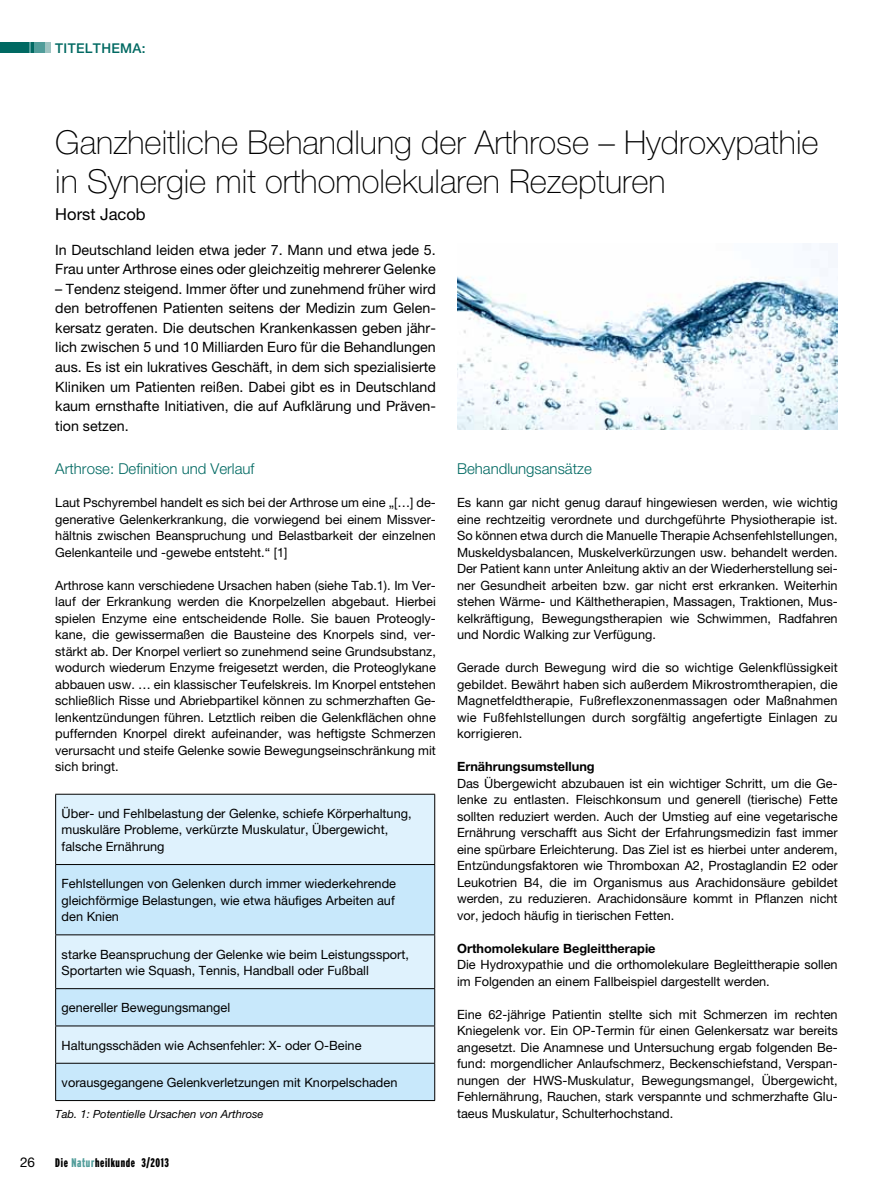
<style>
.page{position:relative;width:893px;height:1191px;background:#fff}
.page>*{position:absolute;margin:0;border:0;box-sizing:border-box;transform-origin:0 0}
.t1{font:100 33px/39px "Helvetica Neue";color:#000}
.t2{font:16.5px "Helvetica Neue";color:#000}
.t3{font:300 15px "Helvetica Neue";color:#006962}
.t4{font:14.25px/19.5px "Helvetica Neue";color:#000}
.t5{font:500 13.5px "Helvetica Neue";letter-spacing:.025em;color:#006962}
.t6{font:13.5px "Helvetica Neue";color:#000}
.t7{font:12.75px/16.5px "Helvetica Neue";color:#000;text-align:justify}
.t8{font:700 12.75px "Helvetica Neue";color:#000}
.t9{font:900 extra-condensed 12.45px "Interstate";letter-spacing:.05em;color:#000}
.t10{font:italic 11.25px "Helvetica Neue";color:#000}
.s1{color:#519d9a}
</style>
<div class="page">
<div style="left:19px;top:43px;width:32px;height:10px;background:#519d9a"></div>
<div style="left:0;top:43px;width:29px;height:10px;background:#006962"></div>
<div style="left:45px;top:43px;width:6px;height:10px;background:#9fc4c2"></div>
<svg style="left:32px;top:43px;width:2px;height:10px"></svg>
<div style="left:56px;top:795px;width:378px;height:69px;background:#dff2fd"></div>
<svg style="left:56px;top:865px;width:378px;height:235px;background:#cde7f7"></svg>
<hr style="left:55px;top:794px;width:380px;height:1px;background:#000">
<hr style="left:55px;top:794px;width:1px;height:70px;background:#000">
<hr style="left:434px;top:794px;width:1px;height:70px;background:#000">
<hr style="left:55px;top:864px;width:380px;height:1px;background:#000">
<hr style="left:55px;top:865px;width:1px;height:69px;background:#000">
<hr style="left:434px;top:865px;width:1px;height:69px;background:#000">
<hr style="left:55px;top:934px;width:380px;height:1px;background:#000">
<hr style="left:55px;top:935px;width:1px;height:53px;background:#000">
<hr style="left:434px;top:935px;width:1px;height:53px;background:#000">
<hr style="left:55px;top:988px;width:380px;height:1px;background:#000">
<hr style="left:55px;top:989px;width:1px;height:36px;background:#000">
<hr style="left:434px;top:989px;width:1px;height:36px;background:#000">
<hr style="left:55px;top:1025px;width:380px;height:1px;background:#000">
<hr style="left:55px;top:1026px;width:1px;height:36px;background:#000">
<hr style="left:434px;top:1026px;width:1px;height:36px;background:#000">
<hr style="left:55px;top:1062px;width:380px;height:1px;background:#000">
<hr style="left:55px;top:1063px;width:1px;height:37px;background:#000">
<hr style="left:434px;top:1063px;width:1px;height:37px;background:#000">
<hr style="left:55px;top:1100px;width:380px;height:1px;background:#000">
<img style="left:457px;top:244px;width:381px;height:185px">
<p class="t5" style="left:55px;top:40px;width:92px">TITELTHEMA:</p>
<p class="t6" style="left:20px;top:1154px;width:17px">26</p>
<h1 class="t1" style="left:55px;top:123px;width:765px">Ganzheitliche Behandlung der Arthrose – Hydroxypathie in Synergie mit orthomolekularen Rezepturen</h1>
<p class="t2" style="left:55px;top:204px;width:92px">Horst Jacob</p>
<p class="t4" style="left:55px;top:240px;width:382px">In Deutschland leiden etwa jeder 7. Mann und etwa jede 5.<br>Frau unter Arthrose eines oder gleichzeitig mehrerer Gelenke</p>
<p class="t4" style="left:55px;top:279px;width:382px;text-align:justify">– Tendenz steigend. Immer öfter und zunehmend früher wird den betroffenen Patienten seitens der Medizin zum Gelen&shy;kersatz geraten. Die deutschen Krankenkassen geben jähr&shy;lich zwischen 5 und 10 Milliarden Euro für die Behandlungen aus. Es ist ein lukratives Geschäft, in dem sich spezialisierte Kliniken um Patienten reißen. Dabei gibt es in Deutschland kaum ernsthafte Initiativen, die auf Aufklärung und Präven&shy;tion setzen.</p>
<p class="t3" style="left:55px;top:460px;width:201px">Arthrose: Definition und Verlauf</p>
<p class="t7" style="left:55px;top:494px;width:382px">Laut Pschyrembel handelt es sich bei der Arthrose um eine „[…] de&shy;generative Gelenkerkrankung, die vorwiegend bei einem Missver&shy;hältnis zwischen Beanspruchung und Belastbarkeit der einzelnen Gelenkanteile und -gewebe entsteht.“ [1]</p>
<p class="t7" style="left:55px;top:577px;width:382px">Arthrose kann verschiedene Ursachen haben (siehe Tab.1). Im Ver&shy;lauf der Erkrankung werden die Knorpelzellen abgebaut. Hierbei spielen Enzyme eine entscheidende Rolle. Sie bauen Proteogly&shy;kane, die gewissermaßen die Bausteine des Knorpels sind, ver&shy;stärkt ab. Der Knorpel verliert so zunehmend seine Grundsubstanz, wodurch wiederum Enzyme freigesetzt werden, die Proteoglykane abbauen usw. … ein klassischer Teufelskreis. Im Knorpel entstehen schließlich Risse und Abriebpartikel können zu schmerzhaften Ge&shy;lenkentzündungen führen. Letztlich reiben die Gelenkflächen ohne puffernden Knorpel direkt aufeinander, was heftigste Schmerzen verursacht und steife Gelenke sowie Bewegungseinschränkung mit sich bringt.</p>
<p class="t7" style="left:62px;top:805px;width:351px;text-align:left">Über- und Fehlbelastung der Gelenke, schiefe Körperhaltung, muskuläre Probleme, verkürzte Muskulatur, Übergewicht, falsche Ernährung</p>
<p class="t7" style="left:62px;top:875px;width:336px">Fehlstellungen von Gelenken durch immer wiederkehrende gleichförmige Belastungen, wie etwa häufiges Arbeiten auf den Knien</p>
<p class="t7" style="left:62px;top:945px;width:349px">starke Beanspruchung der Gelenke wie beim Leistungssport,<br>Sportarten wie Squash, Tennis, Handball oder Fußball</p>
<p class="t7" style="left:62px;top:999px;width:170px">genereller Bewegungsmangel</p>
<p class="t7" style="left:62px;top:1036px;width:301px">Haltungsschäden wie Achsenfehler: X- oder O-Beine</p>
<p class="t7" style="left:62px;top:1074px;width:337px">vorausgegangene Gelenkverletzungen mit Knorpelschaden</p>
<p class="t10" style="left:55px;top:1107px;width:210px">Tab. 1: Potentielle Ursachen von Arthrose</p>
<p class="t9" style="left:55px;top:1156px;width:115px">Die <span class="s1">Natur</span>heilkunde 3/2013</p>
<p class="t3" style="left:457px;top:460px;width:136px">Behandlungsansätze</p>
<p class="t7" style="left:457px;top:494px;width:382px">Es kann gar nicht genug darauf hingewiesen werden, wie wichtig eine rechtzeitig verordnete und durchgeführte Physiotherapie ist.<br>So können etwa durch die Manuelle Therapie Achsenfehlstellungen, Muskeldysbalancen, Muskelverkürzungen usw. behandelt werden.<br>Der Patient kann unter Anleitung aktiv an der Wiederherstellung sei&shy;ner Gesundheit arbeiten bzw. gar nicht erst erkranken. Weiterhin stehen Wärme- und Kälthetherapien, Massagen, Traktionen, Mus&shy;kelkräftigung, Bewegungstherapien wie Schwimmen, Radfahren und Nordic Walking zur Verfügung.</p>
<p class="t7" style="left:457px;top:659px;width:382px">Gerade durch Bewegung wird die so wichtige Gelenkflüssigkeit gebildet. Bewährt haben sich außerdem Mikrostromtherapien, die Magnetfeldtherapie, Fußreflexzonenmassagen oder Maßnahmen wie Fußfehlstellungen durch sorgfältig angefertigte Einlagen zu korrigieren.</p>
<p class="t8" style="left:457px;top:759px;width:139px">Ernährungsumstellung</p>
<p class="t7" style="left:457px;top:775px;width:382px">Das Übergewicht abzubauen ist ein wichtiger Schritt, um die Ge&shy;lenke zu entlasten. Fleischkonsum und generell (tierische) Fette sollten reduziert werden. Auch der Umstieg auf eine vegetarische Ernährung verschafft aus Sicht der Erfahrungsmedizin fast immer eine spürbare Erleichterung. Das Ziel ist es hierbei unter anderem, Entzündungsfaktoren wie Thromboxan A2, Prostaglandin E2 oder Leukotrien B4, die im Organismus aus Arachidonsäure gebildet werden, zu reduzieren. Arachidonsäure kommt in Pflanzen nicht vor, jedoch häufig in tierischen Fetten.</p>
<p class="t8" style="left:457px;top:940px;width:200px">Orthomolekulare Begleittherapie</p>
<p class="t7" style="left:457px;top:956px;width:382px">Die Hydroxypathie und die orthomolekulare Begleittherapie sollen im Folgenden an einem Fallbeispiel dargestellt werden.</p>
<p class="t7" style="left:457px;top:1006px;width:382px">Eine 62-jährige Patientin stellte sich mit Schmerzen im rechten Kniegelenk vor. Ein OP-Termin für einen Gelenkersatz war bereits angesetzt. Die Anamnese und Untersuchung ergab folgenden Be&shy;fund: morgendlicher Anlaufschmerz, Beckenschiefstand, Verspan&shy;nungen der HWS-Muskulatur, Bewegungsmangel, Übergewicht, Fehlernährung, Rauchen, stark verspannte und schmerzhafte Glu&shy;taeus Muskulatur, Schulterhochstand.</p>
</div>
